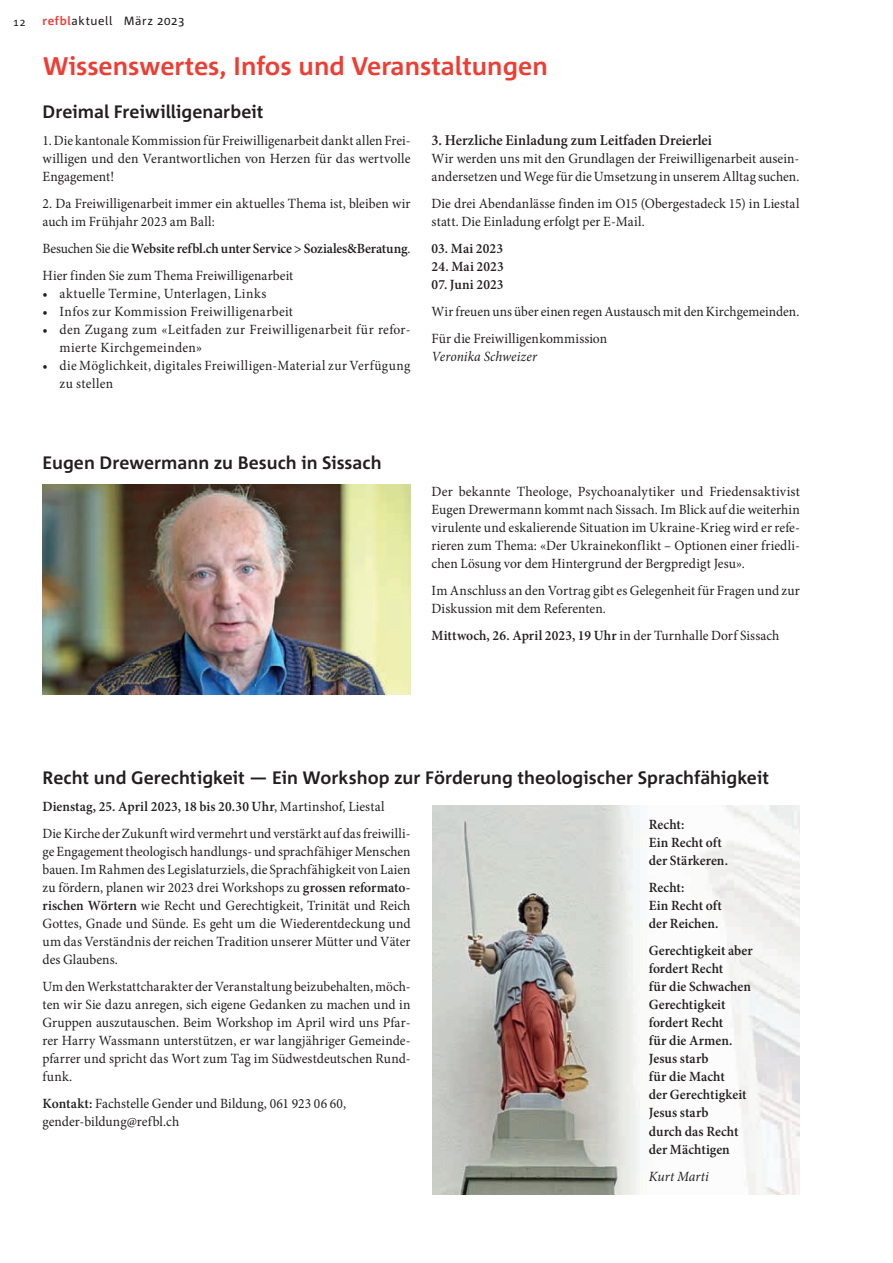
<style>
.page{position:relative;width:893px;height:1263px;background:#fff}
.page>*{position:absolute;margin:0;border:0;box-sizing:border-box;transform-origin:0 0}
.t1{font:700 25.5px "Corpid C1";color:#ee3e34}
.t2{font:700 18px "Corpid C1";color:#231f20}
.t3{font:600 15px "Minion Pro";color:#231f20;scale:.96 1}
.t4{font:14.1px/18px "Minion Pro";letter-spacing:.01em;color:#231f20;scale:.96 1}
.t5{font:14.1px/18px "Minion Pro";letter-spacing:.01em;color:#231f20;text-align:justify;scale:.95 1}
.t6{font:600 14.1px/18px "Minion Pro";letter-spacing:.005em;color:#231f20;scale:.96 1}
.t7{font:14.1px/18px "Minion Pro";letter-spacing:.01em;color:#231f20;text-align:justify}
.t8{font:italic 14.1px "Minion Pro";letter-spacing:.005em;color:#231f20;scale:.96 1}
.t9{font:12px "Corpid C1";letter-spacing:.05em;color:#231f20}
.t10{font:10.5px "Corpid C1";color:#231f20}
.s1{font-weight:700;color:#ee3e34}
.s2{font-weight:600}
.s3{font-weight:400}
</style>
<div class="page">
<img style="left:432px;top:805px;width:173px;height:390px">
<svg style="left:605px;top:805px;width:195px;height:390px"></svg>
<img style="left:43px;top:485px;width:367px;height:209px">
<p class="t10" style="left:13px;top:15px;width:14px">12</p>
<p class="t9" style="left:43px;top:14px;width:144px"><span class="s1">refbl</span>aktuell März 2023</p>
<h1 class="t1" style="left:43px;top:50px;width:507px">Wissenswertes, Infos und Veranstaltungen</h1>
<p class="t2" style="left:43px;top:101px;width:223px">Dreimal Freiwilligenarbeit</p>
<p class="t4" style="left:43px;top:132px;width:385px;text-align:justify">1. Die kantonale Kommission für Freiwilligenarbeit dankt allen Frei&shy;willigen und den Verantwortlichen von Herzen für das wertvolle Engagement!</p>
<p class="t4" style="left:43px;top:195px;width:385px">2. Da Freiwilligenarbeit immer ein aktuelles Thema ist, bleiben wir auch im Frühjahr 2023 am Ball:</p>
<p class="t4" style="left:43px;top:235px;width:385px;line-height:27px">Besuchen Sie die <span class="s2">Website refbl.ch unter Service &gt; Soziales&amp;Beratung</span>.<br>Hier finden Sie zum Thema Freiwilligenarbeit</p>
<p class="t4" style="left:43px;top:285px;width:235px">• aktuelle Termine, Unterlagen, Links</p>
<p class="t4" style="left:43px;top:303px;width:262px">• Infos zur Kommission Freiwilligenarbeit</p>
<p class="t4" style="left:60px;top:321px;width:367px;text-indent:-17px">• den Zugang zum «Leitfaden zur Freiwilligenarbeit für refor&shy;mierte Kirchgemeinden»</p>
<p class="t4" style="left:60px;top:357px;width:367px;text-indent:-17px">• die Möglichkeit, digitales Freiwilligen-Material zur Verfügung zu stellen</p>
<p class="t3" style="left:432px;top:130px;width:293px">3. Herzliche Einladung zum Leitfaden Dreierlei</p>
<p class="t4" style="left:432px;top:150px;width:385px">Wir werden uns mit den Grundlagen der Freiwilligenarbeit ausein&shy;andersetzen und Wege für die Umsetzung in unserem Alltag suchen.</p>
<p class="t4" style="left:432px;top:195px;width:385px">Die drei Abendanlässe finden im O15 (Obergestadeck 15) in Liestal statt. Die Einladung erfolgt per E-Mail.</p>
<p class="t6" style="left:432px;top:240px;width:76px">03. Mai 2023</p>
<p class="t6" style="left:432px;top:258px;width:77px">24. Mai 2023</p>
<p class="t6" style="left:432px;top:276px;width:76px">07. Juni 2023</p>
<p class="t5" style="left:432px;top:298px;width:389px;line-height:27px">Wir freuen uns über einen regen Austausch mit den Kirchgemeinden.<br>Für die Freiwilligenkommission</p>
<p class="t8" style="left:432px;top:347px;width:111px">Veronika Schweizer</p>
<p class="t2" style="left:43px;top:452px;width:341px">Eugen Drewermann zu Besuch in Sissach</p>
<p class="t7" style="left:432px;top:483px;width:370px">Der bekannte Theologe, Psychoanalytiker und Friedensaktivist Eugen Drewermann kommt nach Sissach. Im Blick auf die weiterhin virulente und eskalierende Situation im Ukraine-Krieg wird er refe&shy;rieren zum Thema: «Der Ukrainekonflikt – Optionen einer friedli&shy;chen Lösung vor dem Hintergrund der Bergpredigt Jesu».</p>
<p class="t4" style="left:432px;top:582px;width:385px">Im Anschluss an den Vortrag gibt es Gelegenheit für Fragen und zur<br>Diskussion mit dem Referenten.</p>
<p class="t6" style="left:432px;top:627px;width:364px">Mittwoch, 26. April 2023, 19 Uhr <span class="s3">in der Turnhalle Dorf Sissach</span></p>
<p class="t2" style="left:43px;top:767px;width:728px">Recht und Gerechtigkeit — Ein Workshop zur Förderung theologischer Sprachfähigkeit</p>
<p class="t4" style="left:43px;top:793px;width:385px;line-height:27px"><span class="s2">Dienstag, 25. April 2023, 18 bis 20.30 Uhr</span>, Martinshof, Liestal<br>Die Kirche der Zukunft wird vermehrt und verstärkt auf das freiwilli-</p>
<p class="t5" style="left:43px;top:843px;width:389px">ge Engagement theologisch handlungs- und sprachfähiger Menschen bauen. Im Rahmen des Legislaturziels, die Sprachfähigkeit von Laien zu fördern, planen wir 2023 drei Workshops zu <span class="s2">grossen reformato&shy;rischen Wörtern</span> wie Recht und Gerechtigkeit, Trinität und Reich Gottes, Gnade und Sünde. Es geht um die Wiederentdeckung und um das Verständnis der reichen Tradition unserer Mütter und Väter des Glaubens.</p>
<p class="t5" style="left:43px;top:978px;width:389px">Um den Werkstattcharakter der Veranstaltung beizubehalten, möch&shy;ten wir Sie dazu anregen, sich eigene Gedanken zu machen und in Gruppen auszutauschen. Beim Workshop im April wird uns Pfar&shy;rer Harry Wassmann unterstützen, er war langjähriger Gemeinde&shy;pfarrer und spricht das Wort zum Tag im Südwestdeutschen Rund&shy;funk.</p>
<p class="t4" style="left:43px;top:1095px;width:318px"><span class="s2">Kontakt:</span> Fachstelle Gender und Bildung, 061 923 06 60, gender-bildung@refbl.ch</p>
<p class="t6" style="left:649px;top:816px;width:84px">Recht:<br>Ein Recht oft der Stärkeren.</p>
<p class="t6" style="left:649px;top:879px;width:78px">Recht:<br>Ein Recht oft der Reichen.</p>
<p class="t6" style="left:649px;top:942px;width:110px">Gerechtigkeit aber fordert Recht<br>für die Schwachen<br>Gerechtigkeit fordert Recht<br>für die Armen.<br>Jesus starb<br>für die Macht<br>der Gerechtigkeit<br>Jesus starb<br>durch das Recht der Mächtigen</p>
<p class="t8" style="left:649px;top:1166px;width:64px">Kurt Marti</p>
</div>
